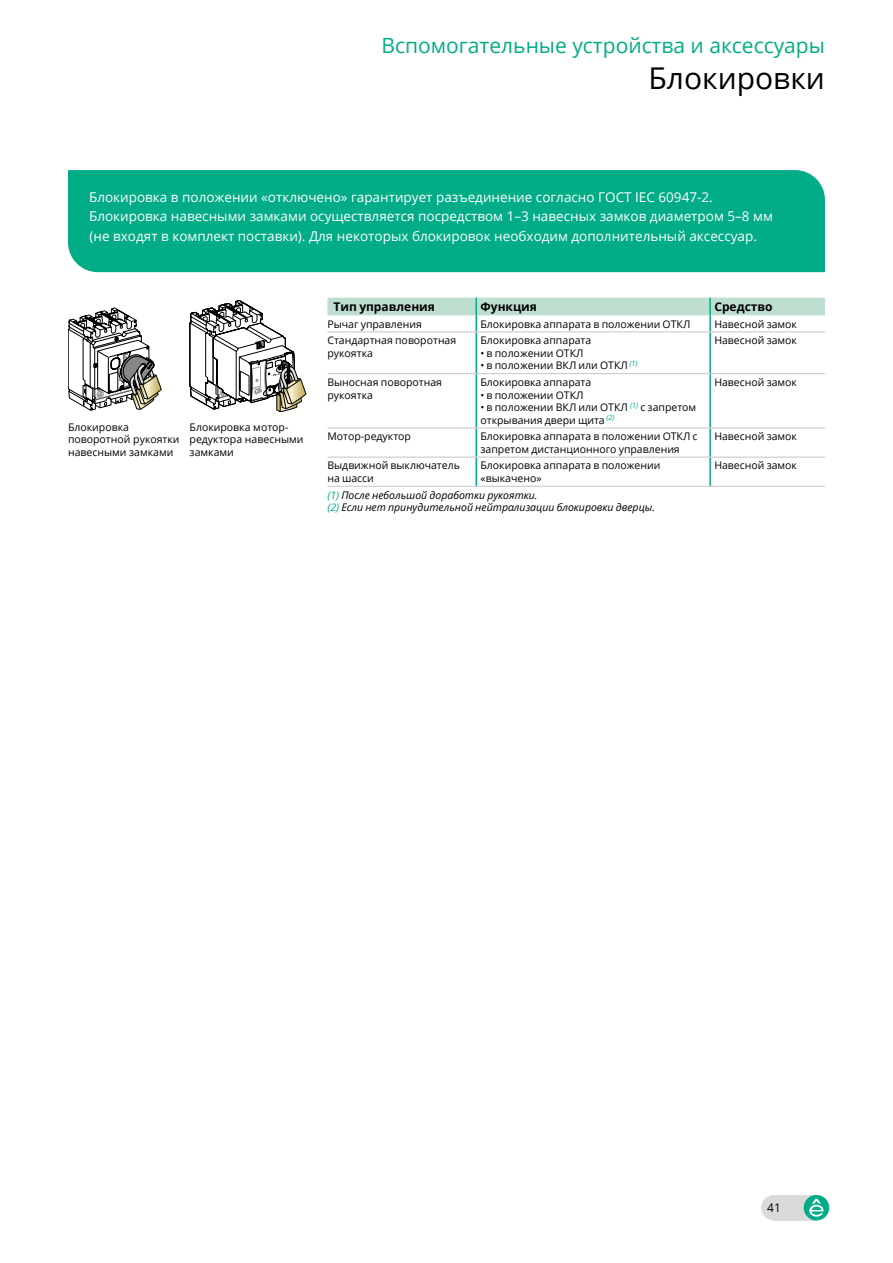
<style>
.page{position:relative;width:893px;height:1263px;background:#fff}
.page>*{position:absolute;margin:0;border:0;box-sizing:border-box;transform-origin:0 0}
.t1{font:30px "Open Sans";color:#000}
.t2{font:21px "Open Sans";color:#01ac86}
.t3{font:13.5px/19.5px "Open Sans";color:#fff}
.t4{font:700 12px "Open Sans";color:#000}
.t5{font:12px "Open Sans";color:#000}
.t6{font:10.5px/12.6px "Open Sans";color:#000}
.t7{font:italic 10.5px/12.6px "Open Sans";color:#000}
.t8{font:italic 700 2.4px "Helvetica";color:#000;scale:1.07 1}
.s1{color:#01ac86}
</style>
<div class="page">
<div style="left:774px;top:1195px;width:42px;height:25px;background:#dadada"></div>
<div style="left:804px;top:1195px;width:25px;height:25px;background:#01ac86;border-radius:50%"></div>
<svg style="left:809px;top:1199px;width:15px;height:17px"></svg>
<div style="left:761px;top:1195px;width:26px;height:25px;background:#dadada;border-radius:50%"></div>
<svg style="left:327px;top:298px;width:498px;height:33px"></svg>
<hr style="left:475px;top:332px;width:2px;height:41px;background:#01ac86">
<hr style="left:709px;top:332px;width:2px;height:41px;background:#01ac86">
<hr style="left:475px;top:374px;width:2px;height:54px;background:#01ac86">
<hr style="left:709px;top:374px;width:2px;height:54px;background:#01ac86">
<hr style="left:475px;top:428px;width:2px;height:29px;background:#01ac86">
<hr style="left:709px;top:428px;width:2px;height:29px;background:#01ac86">
<hr style="left:475px;top:457px;width:2px;height:29px;background:#01ac86">
<hr style="left:709px;top:457px;width:2px;height:29px;background:#01ac86">
<hr style="left:327px;top:331px;width:149px;height:1px;background:#c6c6c6">
<hr style="left:476px;top:331px;width:234px;height:1px;background:#c6c6c6">
<hr style="left:710px;top:331px;width:115px;height:1px;background:#c6c6c6">
<hr style="left:327px;top:373px;width:149px;height:1px;background:#c6c6c6">
<hr style="left:327px;top:428px;width:149px;height:1px;background:#c6c6c6">
<hr style="left:476px;top:373px;width:234px;height:1px;background:#c6c6c6">
<hr style="left:710px;top:373px;width:115px;height:1px;background:#c6c6c6">
<hr style="left:476px;top:428px;width:234px;height:1px;background:#c6c6c6">
<hr style="left:710px;top:428px;width:115px;height:1px;background:#c6c6c6">
<hr style="left:327px;top:457px;width:149px;height:1px;background:#c6c6c6">
<hr style="left:476px;top:457px;width:234px;height:1px;background:#c6c6c6">
<hr style="left:710px;top:457px;width:115px;height:1px;background:#c6c6c6">
<hr style="left:327px;top:486px;width:149px;height:1px;background:#c6c6c6">
<hr style="left:476px;top:486px;width:234px;height:1px;background:#c6c6c6">
<hr style="left:710px;top:486px;width:115px;height:1px;background:#c6c6c6">
<div style="left:68px;top:170px;width:757px;height:102px;background:#01ac86"></div>
<svg style="left:68px;top:308px;width:94px;height:102px"></svg>
<svg style="left:190px;top:300px;width:116px;height:112px"></svg>
<h2 class="t2" style="left:382px;top:31px;width:445px">Вспомогательные устройства и аксессуары</h2>
<h1 class="t1" style="left:649px;top:58px;width:178px">Блокировки</h1>
<p class="t3" style="left:89px;top:187px;width:685px">Блокировка в положении «отключено» гарантирует разъединение согласно ГОСТ IEC 60947-2.<br>Блокировка навесными замками осуществляется посредством 1–3 навесных замков диаметром 5–8 мм (не входят в комплект поставки). Для некоторых блокировок необходим дополнительный аксессуар.</p>
<p class="t8" style="left:273px;top:374px;width:8px;rotate:-15deg">Ø5...8</p>
<p class="t6" style="left:68px;top:420px;width:113px">Блокировка поворотной рукоятки навесными замками</p>
<p class="t6" style="left:190px;top:420px;width:115px">Блокировка мотор&shy;редуктора навесными замками</p>
<p class="t4" style="left:333px;top:298px;width:103px">Тип управления</p>
<p class="t4" style="left:480px;top:298px;width:58px">Функция</p>
<p class="t4" style="left:714px;top:298px;width:60px">Средство</p>
<p class="t6" style="left:327px;top:317px;width:96px">Рычаг управления</p>
<p class="t6" style="left:480px;top:317px;width:211px">Блокировка аппарата в положении ОТКЛ</p>
<p class="t6" style="left:714px;top:317px;width:84px">Навесной замок</p>
<p class="t6" style="left:327px;top:334px;width:130px">Стандартная поворотная рукоятка</p>
<p class="t6" style="left:480px;top:334px;width:112px">Блокировка аппарата</p>
<p class="t6" style="left:714px;top:334px;width:84px">Навесной замок</p>
<p class="t6" style="left:480px;top:346px;width:105px">• в положении ОТКЛ</p>
<p class="t6" style="left:480px;top:359px;width:159px">• в положении ВКЛ или ОТКЛ <sup>(1)</sup></p>
<p class="t6" style="left:327px;top:376px;width:116px">Выносная поворотная рукоятка</p>
<p class="t6" style="left:480px;top:376px;width:112px">Блокировка аппарата</p>
<p class="t6" style="left:480px;top:388px;width:105px">• в положении ОТКЛ</p>
<p class="t6" style="left:480px;top:401px;width:217px">• в положении ВКЛ или ОТКЛ <sup>(1)</sup> с запретом открывания двери щита <sup>(2)</sup></p>
<p class="t6" style="left:714px;top:376px;width:84px">Навесной замок</p>
<p class="t6" style="left:327px;top:430px;width:85px">Мотор-редуктор</p>
<p class="t6" style="left:480px;top:430px;width:219px">Блокировка аппарата в положении ОТКЛ с запретом дистанционного управления</p>
<p class="t6" style="left:714px;top:430px;width:84px">Навесной замок</p>
<p class="t6" style="left:327px;top:459px;width:134px">Выдвижной выключатель на шасси</p>
<p class="t6" style="left:480px;top:459px;width:181px">Блокировка аппарата в положении «выкачено»</p>
<p class="t6" style="left:714px;top:459px;width:84px">Навесной замок</p>
<p class="t7" style="left:327px;top:488px;width:329px"><span class="s1">(1)</span> После небольшой доработки рукоятки.<br><span class="s1">(2)</span> Если нет принудительной нейтрализации блокировки дверцы.</p>
<p class="t5" style="left:767px;top:1199px;width:15px">41</p>
</div>
